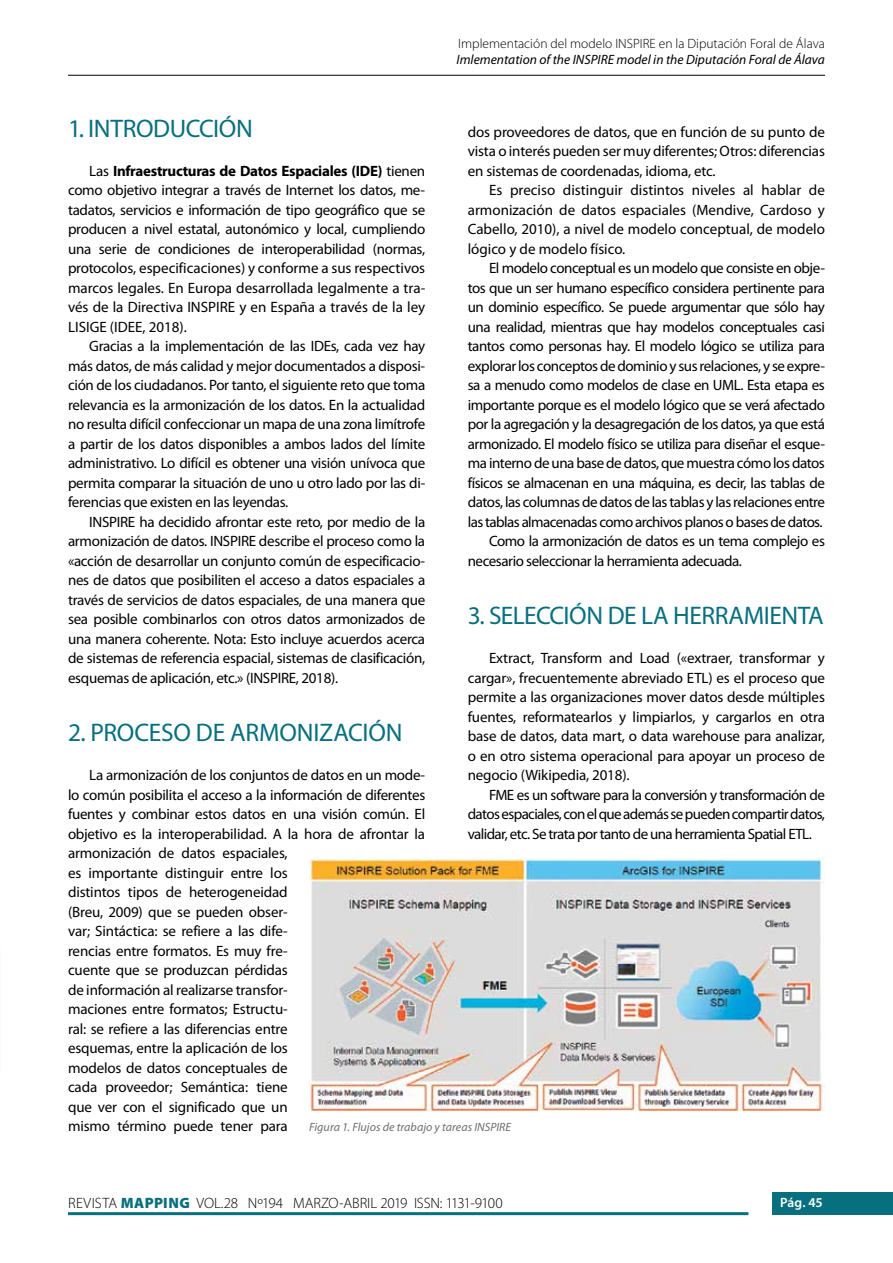
<style>
.page{position:relative;width:893px;height:1263px;background:#fff}
.page>*{position:absolute;margin:0;border:0;box-sizing:border-box;transform-origin:0 0}
.t1{font:25.5px "Myriad Pro";letter-spacing:-.015em;color:#086f7f}
.t2{font:15px/19.5px "Myriad Pro";letter-spacing:-.02em;color:#000;text-align:justify}
.t3{font:300 15px "Myriad Pro";letter-spacing:-.015em;color:#000}
.t4{font:15px "Myriad Pro";letter-spacing:-.04em;color:#000}
.t5{font:italic 13.5px "Myriad Pro";color:#000}
.t6{font:300 13.5px "Myriad Pro";color:#000}
.t7{font:600 13.5px "Myriad Pro";color:#fff}
.t8{font:italic 12px "Myriad Pro";letter-spacing:.005em;color:#6d6e71}
.s1{font-weight:700}
.s2{font-weight:900;color:#086f7f}
</style>
<div class="page">
<div style="left:772px;top:1193px;width:121px;height:22px;background:#086f7f"></div>
<hr style="left:68px;top:1212px;width:680px;height:3px;background:#086f7f">
<hr style="left:68px;top:75px;width:757px;height:1px;background:#000">
<img style="left:309px;top:858px;width:516px;height:252px">
<p class="t6" style="left:458px;top:36px;width:368px">Implementación del modelo INSPIRE en la Diputación Foral de Álava</p>
<p class="t5" style="left:457px;top:53px;width:370px">Imlementation of the INSPIRE model in the Diputación Foral de Álava</p>
<h1 class="t1" style="left:68px;top:114px;width:186px">1. INTRODUCCIÓN</h1>
<p class="t2" style="left:68px;top:161px;width:359px;text-indent:21px">Las <span class="s1">Infraestructuras de Datos Espaciales (IDE)</span> tienen como objetivo integrar a través de Internet los datos, me&shy;tadatos, servicios e información de tipo geográfico que se producen a nivel estatal, autonómico y local, cumpliendo una serie de condiciones de interoperabilidad (normas, protocolos, especificaciones) y conforme a sus respectivos marcos legales. En Europa desarrollada legalmente a tra&shy;vés de la Directiva INSPIRE y en España a través de la ley LISIGE (IDEE, 2018).</p>
<p class="t2" style="left:68px;top:337px;width:359px;text-indent:21px">Gracias a la implementación de las IDEs, cada vez hay más datos, de más calidad y mejor documentados a disposi&shy;ción de los ciudadanos. Por tanto, el siguiente reto que toma relevancia es la armonización de los datos. En la actualidad no resulta difícil confeccionar un mapa de una zona limítrofe a partir de los datos disponibles a ambos lados del límite administrativo. Lo difícil es obtener una visión unívoca que permita comparar la situación de uno u otro lado por las di&shy;ferencias que existen en las leyendas.</p>
<p class="t2" style="left:68px;top:512px;width:359px;text-indent:21px">INSPIRE ha decidido afrontar este reto, por medio de la armonización de datos. INSPIRE describe el proceso como la «acción de desarrollar un conjunto común de especificacio&shy;nes de datos que posibiliten el acceso a datos espaciales a través de servicios de datos espaciales, de una manera que sea posible combinarlos con otros datos armonizados de una manera coherente. Nota: Esto incluye acuerdos acerca de sistemas de referencia espacial, sistemas de clasificación, esquemas de aplicación, etc.» (INSPIRE, 2018).</p>
<h1 class="t1" style="left:68px;top:719px;width:336px">2. PROCESO DE ARMONIZACIÓN</h1>
<p class="t2" style="left:68px;top:766px;width:359px;text-align:left;text-indent:21px">La armonización de los conjuntos de datos en un mode&shy;lo común posibilita el acceso a la información de diferentes fuentes y combinar estos datos en una visión común. El objetivo es la interoperabilidad. A la hora de afrontar la armonización de datos espaciales,<br>es importante distinguir entre los<br>distintos tipos de heterogeneidad<br>(Breu, 2009) que se pueden obser-<br>var; Sintáctica: se refiere a las dife-<br>rencias entre formatos. Es muy fre-<br>cuente que se produzcan pérdidas<br>de información al realizarse transfor-<br>maciones entre formatos; Estructu-<br>ral: se refiere a las diferencias entre<br>esquemas, entre la aplicación de los<br>modelos de datos conceptuales de<br>cada proveedor; Semántica: tiene<br>que ver con el significado que un<br>mismo término puede tener para</p>
<p class="t2" style="left:468px;top:122px;width:359px">dos proveedores de datos, que en función de su punto de vista o interés pueden ser muy diferentes; Otros: diferencias en sistemas de coordenadas, idioma, etc.</p>
<p class="t2" style="left:468px;top:181px;width:359px;text-indent:21px">Es preciso distinguir distintos niveles al hablar de armonización de datos espaciales (Mendive, Cardoso y Cabello, 2010), a nivel de modelo conceptual, de modelo lógico y de modelo físico.</p>
<p class="t2" style="left:489px;top:259px;width:337px">El modelo conceptual es un modelo que consiste en obje-</p>
<p class="t2" style="left:468px;top:278px;width:359px">tos que un ser humano específico considera pertinente para</p>
<p class="t2" style="left:468px;top:298px;width:359px">un dominio específico. Se puede argumentar que sólo hay</p>
<p class="t2" style="left:468px;top:317px;width:359px">una realidad, mientras que hay modelos conceptuales casi</p>
<p class="t2" style="left:468px;top:337px;width:359px">tantos como personas hay. El modelo lógico se utiliza para</p>
<p class="t2" style="left:468px;top:356px;width:359px">explorar los conceptos de dominio y sus relaciones, y se expre-</p>
<p class="t2" style="left:468px;top:376px;width:359px">sa a menudo como modelos de clase en UML. Esta etapa es</p>
<p class="t2" style="left:468px;top:395px;width:359px">importante porque es el modelo lógico que se verá afectado</p>
<p class="t2" style="left:468px;top:415px;width:359px">por la agregación y la desagregación de los datos, ya que está</p>
<p class="t2" style="left:468px;top:434px;width:359px">armonizado. El modelo físico se utiliza para diseñar el esque-</p>
<p class="t2" style="left:468px;top:454px;width:359px">ma interno de una base de datos, que muestra cómo los datos</p>
<p class="t2" style="left:468px;top:473px;width:359px">físicos se almacenan en una máquina, es decir, las tablas de</p>
<p class="t2" style="left:468px;top:493px;width:359px">datos, las columnas de datos de las tablas y las relaciones entre</p>
<p class="t4" style="left:468px;top:513px;width:356px">las tablas almacenadas como archivos planos o bases de datos.</p>
<p class="t2" style="left:489px;top:532px;width:337px">Como la armonización de datos es un tema complejo es</p>
<p class="t2" style="left:468px;top:551px;width:276px">necesario seleccionar la herramienta adecuada.</p>
<h1 class="t1" style="left:468px;top:602px;width:358px">3. SELECCIÓN DE LA HERRAMIENTA</h1>
<p class="t2" style="left:468px;top:649px;width:359px;text-indent:21px">Extract, Transform and Load («extraer, transformar y cargar», frecuentemente abreviado ETL) es el proceso que permite a las organizaciones mover datos desde múltiples fuentes, reformatearlos y limpiarlos, y cargarlos en otra base de datos, data mart, o data warehouse para analizar, o en otro sistema operacional para apoyar un proceso de negocio (Wikipedia, 2018).</p>
<p class="t2" style="left:468px;top:785px;width:359px;text-indent:21px">FME es un software para la conversión y transformación de datos espaciales, con el queademás se pueden compartir datos, validar, etc. Se trata por tanto de una herramienta Spatial ETL.</p>
<p class="t8" style="left:309px;top:1121px;width:204px">Figura 1. Flujos de trabajo y tareas INSPIRE</p>
<p class="t3" style="left:68px;top:1195px;width:436px">REVISTA <span class="s2">MAPPING</span> VOL.28 Nº194 MARZO-ABRIL 2019 ISSN: 1131-9100</p>
<p class="t7" style="left:780px;top:1195px;width:44px">Pág. 45</p>
</div>
